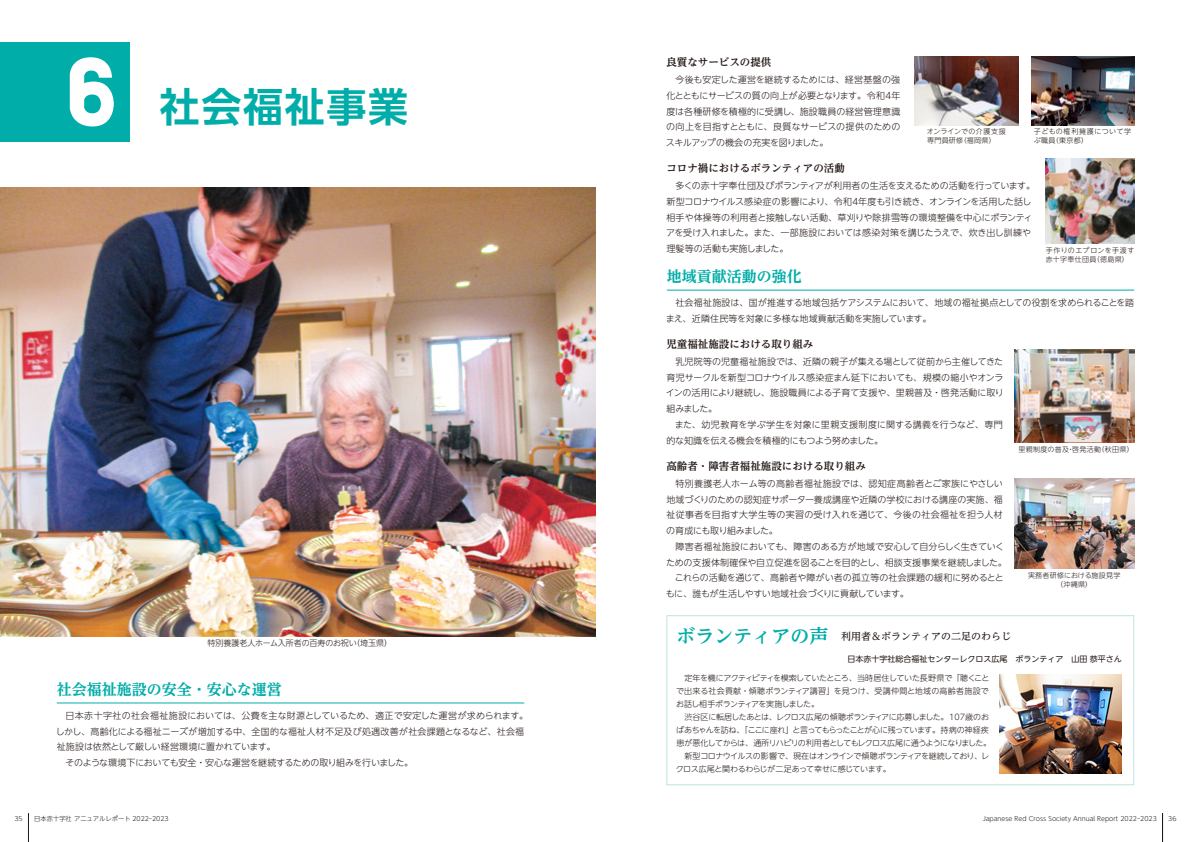
<style>
.page{position:relative;width:1191px;height:842px;background:#fff}
.page>*{position:absolute;margin:0;border:0;box-sizing:border-box;transform-origin:0 0}
.t1{font:700 40px "PUD Shin Go NT Pr 6 N De";letter-spacing:.04em;color:#00ada9}
.t2{font:700 19px "UD Reimin Pro";color:#00ada9}
.t3{font:700 expanded 15px "UD Reimin Pro";color:#00ada9}
.t4{font:700 10.5px "UD Reimin Pro";color:#221815}
.t5{font:500 10px "UD Reimin Pro";color:#221815}
.t6{font:300 9px/15.8px "UD Shin Go NT Pr 6 N";letter-spacing:-.01em;color:#221815}
.t7{font:300 9px/15.8px "UD Shin Go NT Pr 6 N";letter-spacing:-.03em;color:#221815}
.t8{font:300 9px "UD Shin Go NT Pr 6 N";letter-spacing:.03em;color:#221815}
.t9{font:300 9px "UD Shin Go NT Pr 6 N";letter-spacing:.01em;color:#221815}
.t10{font:300 9px "UD Shin Go NT Pr 6 N";letter-spacing:-.035em;color:#221815}
.t11{font:300 9px "UD Shin Go NT Pr 6 N";letter-spacing:-.045em;color:#221815}
.t12{font:300 8px/13px "UD Shin Go NT Pr 6 N";letter-spacing:-.045em;color:#221815;text-align:justify}
.t13{font:300 8px "UD Shin Go NT Pr 6 N";letter-spacing:-.075em;color:#221815}
.t14{font:300 8px "UD Shin Go NT Pr 6 N";letter-spacing:-.085em;color:#221815}
.t15{font:8px "PUD Shin Go NT Pr 6 N";color:#221815}
.t16{font:300 8px "UD Shin Go NT Pr 6 N";letter-spacing:-.015em;color:#221815}
.t17{font:300 7px/9px "UD Shin Go NT Pr 6 N";letter-spacing:.04em;color:#221815}
.t18{font:300 7px/9px "UD Shin Go NT Pr 6 N";letter-spacing:.065em;color:#221815}
.t19{font:300 6.3px "UD Shin Go NT Pr 6 N";color:#221815}
</style>
<div class="page">
<div style="left:666px;top:615px;width:468px;height:170px;border:1px solid #a2d7d4"></div>
<img style="left:0;top:187px;width:595px;height:449px">
<div style="left:0;top:42px;width:129px;height:99px;background:#00ada9"></div>
<svg style="left:70px;top:57px;width:44px;height:69px"></svg>
<hr style="left:57px;top:702px;width:467px;height:1px;background:#00ada9">
<hr style="left:667px;top:290px;width:467px;height:1px;background:#00ada9">
<img style="left:915px;top:57px;width:103px;height:68px">
<img style="left:999px;top:674px;width:122px;height:99px">
<img style="left:1045px;top:158px;width:89px;height:85px">
<img style="left:1014px;top:479px;width:120px;height:90px">
<img style="left:1031px;top:57px;width:103px;height:68px">
<img style="left:1014px;top:350px;width:120px;height:92px">
<svg style="left:1162px;top:813px;width:1px;height:29px"></svg>
<svg style="left:28px;top:813px;width:1px;height:29px"></svg>
<h1 class="t1" style="left:160px;top:84px;width:249px">社会福祉事業</h1>
<p class="t12" style="left:352px;top:636px;width:41px">（埼玉県(</p>
<p class="t16" style="left:207px;top:636px;width:151px">特別養護老人ホーム入所者の百寿のお祝い</p>
<h3 class="t3" style="left:57px;top:677px;width:226px">社会福祉施設の安全・安心な運営</h3>
<p class="t9" style="left:66px;top:708px;width:464px">日本赤十字社の社会福祉施設においては、公費を主な財源としているため、適正で安定した運営が求められます。</p>
<p class="t8" style="left:56px;top:724px;width:470px">しかし、高齢化による福祉ニーズが増加する中、全国的な福祉人材不足及び処遇改善が社会課題となるなど、社会福</p>
<p class="t6" style="left:57px;top:739px;width:220px">祉施設は依然として厳しい経営環境に置かれています。</p>
<p class="t10" style="left:65px;top:755px;width:349px">そのような環境下においても安全・安心な運営を継続するための取り組みを行いました。</p>
<p class="t19" style="left:14px;top:814px;width:10px">35</p>
<p class="t19" style="left:34px;top:814px;width:136px">日本赤十字社アニュアルレポート 2022-2023</p>
<p class="t4" style="left:666px;top:53px;width:106px">良質なサービスの提供</p>
<p class="t6" style="left:675px;top:71px;width:226px;text-align:right">今後も安定した運営を継続するためには、経営基盤の強年</p>
<p class="t6" style="left:666px;top:87px;width:236px">化とともにサービスの質の向上が必要となります。令和<br>度は各種研修を積極的に受講し、施設職員の経営管理意識の向上を目指すとともに、良質なサービスの提供のためのスキルアップの機会の充実を図りました。</p>
<p class="t4" style="left:666px;top:159px;width:180px">コロナ禍におけるボランティアの活動</p>
<p class="t7" style="left:858px;top:177px;width:178px;text-indent:-183px">多くの赤十字奉仕団及びボランティアが利用者の生活を支えるための活動を行っています。年度も引き続き、オンラインを活用した話し</p>
<p class="t6" style="left:883px;top:87px;width:10px">４</p>
<p class="t17" style="left:927px;top:136px;width:38px">専門員研修</p>
<p class="t18" style="left:1052px;top:127px;width:81px;text-indent:-18px">子どもの権利擁護について学（東京都(</p>
<p class="t17" style="left:959px;top:127px;width:48px;text-indent:-33px">オンラインでの介護支援（福岡県(</p>
<p class="t17" style="left:1034px;top:136px;width:23px">ぶ職員</p>
<p class="t6" style="left:666px;top:193px;width:368px">新型コロナウイルス感染症の影響により、令和<br>相手や体操等の利用者と接触しない活動、草刈りや除排雪等の環境整備を中心にボランティアを受け入れました。また、一部施設においては感染対策を講じたうえで、炊き出し訓練や理髪等の活動も実施しました。</p>
<p class="t6" style="left:850px;top:193px;width:10px">４</p>
<p class="t17" style="left:1092px;top:246px;width:43px;text-indent:-47px">手作りのエプロンを手渡す（徳島県(</p>
<p class="t17" style="left:1045px;top:255px;width:52px">赤十字奉仕団員</p>
<h3 class="t3" style="left:667px;top:264px;width:136px">地域貢献活動の強化</h3>
<p class="t6" style="left:665px;top:294px;width:470px;text-indent:10px">社会福祉施設は、国が推進する地域包括ケアシステムにおいて、地域の福祉拠点としての役割を求められることを踏まえ、近隣住民等を対象に多様な地域貢献活動を実施しています。</p>
<p class="t4" style="left:666px;top:335px;width:148px">児童福祉施設における取り組み</p>
<p class="t6" style="left:666px;top:353px;width:339px;text-align:justify;text-indent:10px">乳児院等の児童福祉施設では、近隣の親子が集える場として従前から主催してきた育児サークルを新型コロナウイルス感染症まん延下においても、規模の縮小やオンラインの活用により継続し、施設職員による子育て支援や、里親普及・啓発活動に取り組みました。</p>
<p class="t6" style="left:666px;top:416px;width:338px;text-indent:8px">また、幼児教育を学ぶ学生を対象に里親支援制度に関する講義を行うなど、専門的な知識を伝える機会を積極的にもつよう努めました。</p>
<p class="t4" style="left:666px;top:457px;width:201px">高齢者・障害者福祉施設における取り組み</p>
<p class="t6" style="left:666px;top:475px;width:338px;text-align:justify;text-indent:9px">特別養護老人ホーム等の高齢者福祉施設では、認知症高齢者とご家族にやさしい地域づくりのための認知症サポーター養成講座や近隣の学校における講座の実施、福祉従事者を目指す大学生等の実習の受け入れを通じて、今後の社会福祉を担う人材の育成にも取り組みました。</p>
<p class="t6" style="left:675px;top:538px;width:330px">障害者福祉施設においても、障害のある方が地域で安心して自分らしく生きていく</p>
<p class="t6" style="left:666px;top:554px;width:342px">ための支援体制確保や自立促進を図ることを目的とし、相談支援事業を継続しました。</p>
<p class="t6" style="left:675px;top:570px;width:330px">これらの活動を通じて、高齢者や障がい者の孤立等の社会課題の緩和に努めるとと</p>
<p class="t11" style="left:666px;top:586px;width:244px">もに、誰もが生活しやすい地域社会づくりに貢献しています。</p>
<p class="t17" style="left:1097px;top:444px;width:38px">（秋田県(</p>
<p class="t17" style="left:1072px;top:444px;width:30px">啓発活動</p>
<p class="t17" style="left:1018px;top:444px;width:52px">里親制度の普及</p>
<p class="t17" style="left:1067px;top:444px;width:8px">・</p>
<p class="t17" style="left:1028px;top:570px;width:94px;text-align:center">実務者研修における施設見学（沖縄県(</p>
<h2 class="t2" style="left:676px;top:621px;width:153px">ボランティアの声</h2>
<p class="t12" style="left:676px;top:671px;width:315px;text-indent:8px">定年を機にアクティビティを模索していたところ、当時居住していた長野県で「聴くことで出来る社会貢献・傾聴ボランティア講習」を見つけ、受講仲間と地域の高齢者施設でお話し相手ボランティアを実施しました。</p>
<p class="t12" style="left:684px;top:710px;width:306px">渋谷区に転居したあとは、レクロス広尾の傾聴ボランティアに応募しました。107歳のお</p>
<p class="t13" style="left:676px;top:724px;width:314px">ばあちゃんを訪ね、「ここに座れ」と言ってもらったことが心に残っています。持病の神経疾</p>
<p class="t14" style="left:676px;top:737px;width:316px">患が悪化してからは、通所リハビリの利用者としてもレクロス広尾に通うようになりました。</p>
<p class="t12" style="left:684px;top:749px;width:306px">新型コロナウイルスの影響で、現在はオンラインで傾聴ボランティアを継続しており、レ</p>
<p class="t12" style="left:676px;top:762px;width:216px">クロス広尾と関わるわらじが二足あって幸せに感じています。</p>
<p class="t5" style="left:841px;top:628px;width:171px">利用者＆ボランティアの二足のわらじ</p>
<p class="t15" style="left:847px;top:654px;width:276px">日本赤十字社総合福祉センターレクロス広尾　ボランティア　山田恭平さん</p>
<p class="t19" style="left:982px;top:814px;width:176px">Japanese Red Cross Society Annual Report 2022-2023</p>
<p class="t19" style="left:1168px;top:814px;width:10px">36</p>
</div>
